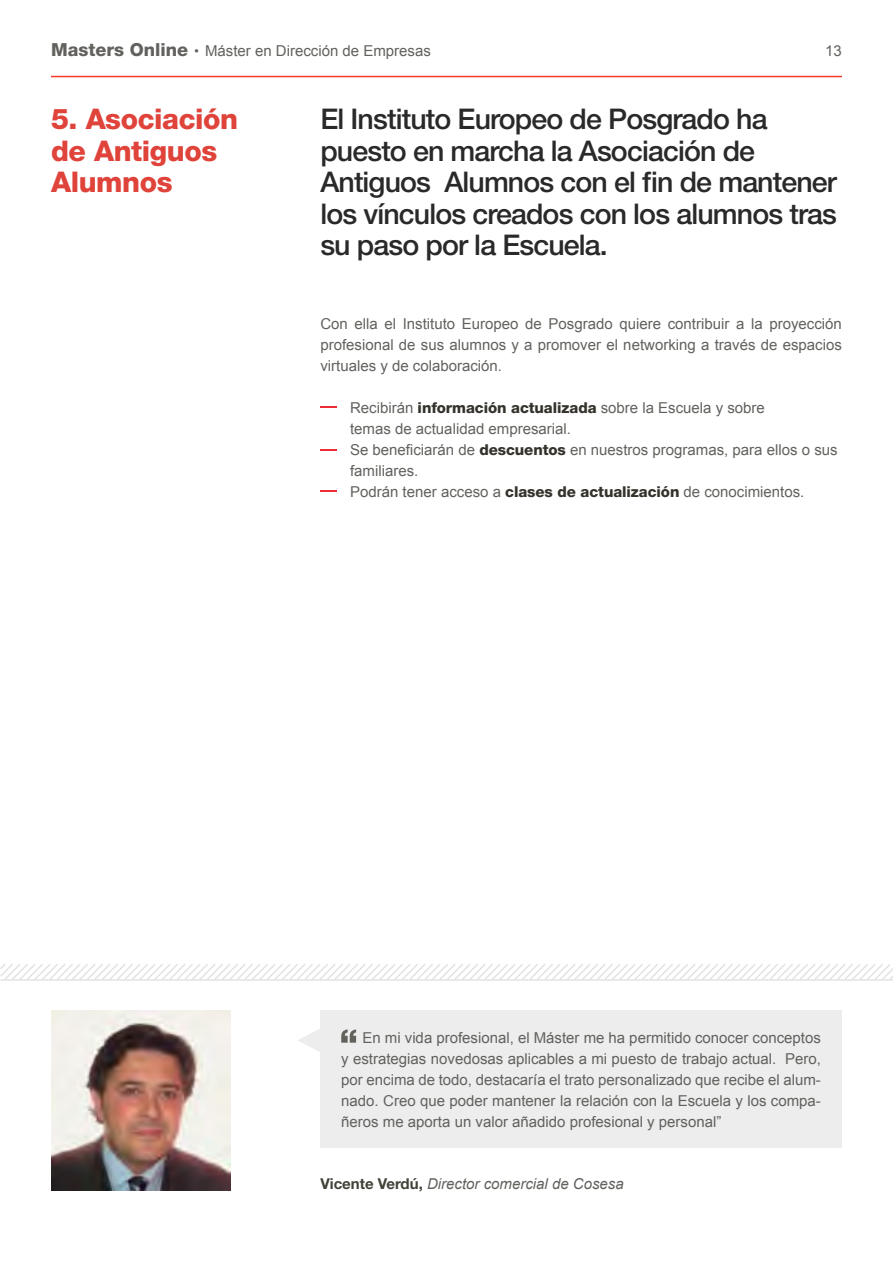
<style>
.page{position:relative;width:893px;height:1263px;background:#fff}
.page>*{position:absolute;margin:0;border:0;box-sizing:border-box;transform-origin:0 0}
.t1{font:500 28.5px/31.5px "Helvetica Neue LT Std";letter-spacing:-.03em;color:#292929}
.t2{font:800 28.5px/31.5px "Helvetica Neue LT Std";letter-spacing:-.015em;color:#df433a}
.t3{font:15px/21px "Arial";color:#62615d;text-align:justify}
.t4{font:italic 15px "Arial";color:#62615d}
.s1{font-family:"Helvetica Neue LT Std";font-weight:800;font-size:18px}
.s2{font-family:"Helvetica Neue LT Std";font-weight:800;color:#34322b}
.s3{font-family:"Helvetica Neue LT Std";font-weight:700;font-style:normal;color:#424138}
</style>
<div class="page">
<hr style="left:51px;top:76px;width:791px;height:1px;background:#f83a2b">
<div style="left:320px;top:1010px;width:522px;height:138px;background:#ededee"></div>
<svg style="left:298px;top:1029px;width:22px;height:23px"></svg>
<svg style="left:0;top:964px;width:893px;height:17px"></svg>
<img style="left:51px;top:1010px;width:179px;height:180px">
<svg style="left:320px;top:406px;width:17px;height:2px"></svg>
<svg style="left:320px;top:449px;width:17px;height:2px"></svg>
<svg style="left:320px;top:490px;width:17px;height:2px"></svg>
<svg style="left:341px;top:1029px;width:15px;height:14px"></svg>
<p class="t3" style="left:51px;top:40px;width:381px"><span class="s1">Masters Online ·</span> Máster en Dirección de Empresas</p>
<p class="t3" style="left:825px;top:40px;width:18px">13</p>
<h1 class="t2" style="left:51px;top:103px;width:189px">5. Asociación de Antiguos<br>Alumnos</h1>
<h1 class="t1" style="left:320px;top:103px;width:518px">El Instituto Europeo de Posgrado ha puesto en marcha la Asociación de Antiguos Alumnos con el fin de mantener los vínculos creados con los alumnos tras su paso por la Escuela.</h1>
<p class="t3" style="left:320px;top:313px;width:523px">Con ella el Instituto Europeo de Posgrado quiere contribuir a la proyección profesional de sus alumnos y a promover el networking a través de espacios virtuales y de colaboración.</p>
<p class="t3" style="left:350px;top:397px;width:489px;text-align:left">Recibirán <span class="s2">información actualizada</span> sobre la Escuela y sobre<br>temas de actualidad empresarial.<br>Se beneficiarán de <span class="s2">descuentos</span> en nuestros programas, para ellos o sus familiares.<br>Podrán tener acceso a <span class="s2">clases de actualización</span> de conocimientos.</p>
<p class="t3" style="left:341px;top:1027px;width:481px;text-indent:21px">En mi vida profesional, el Máster me ha permitido conocer conceptos y estrategias novedosas aplicables a mi puesto de trabajo actual. Pero, por encima de todo, destacaría el trato personalizado que recibe el alum&shy;nado. Creo que poder mantener la relación con la Escuela y los compa&shy;ñeros me aporta un valor añadido profesional y personal”</p>
<p class="t4" style="left:320px;top:1173px;width:305px"><span class="s3">Vicente Verdú,</span> Director comercial de Cosesa</p>
</div>
